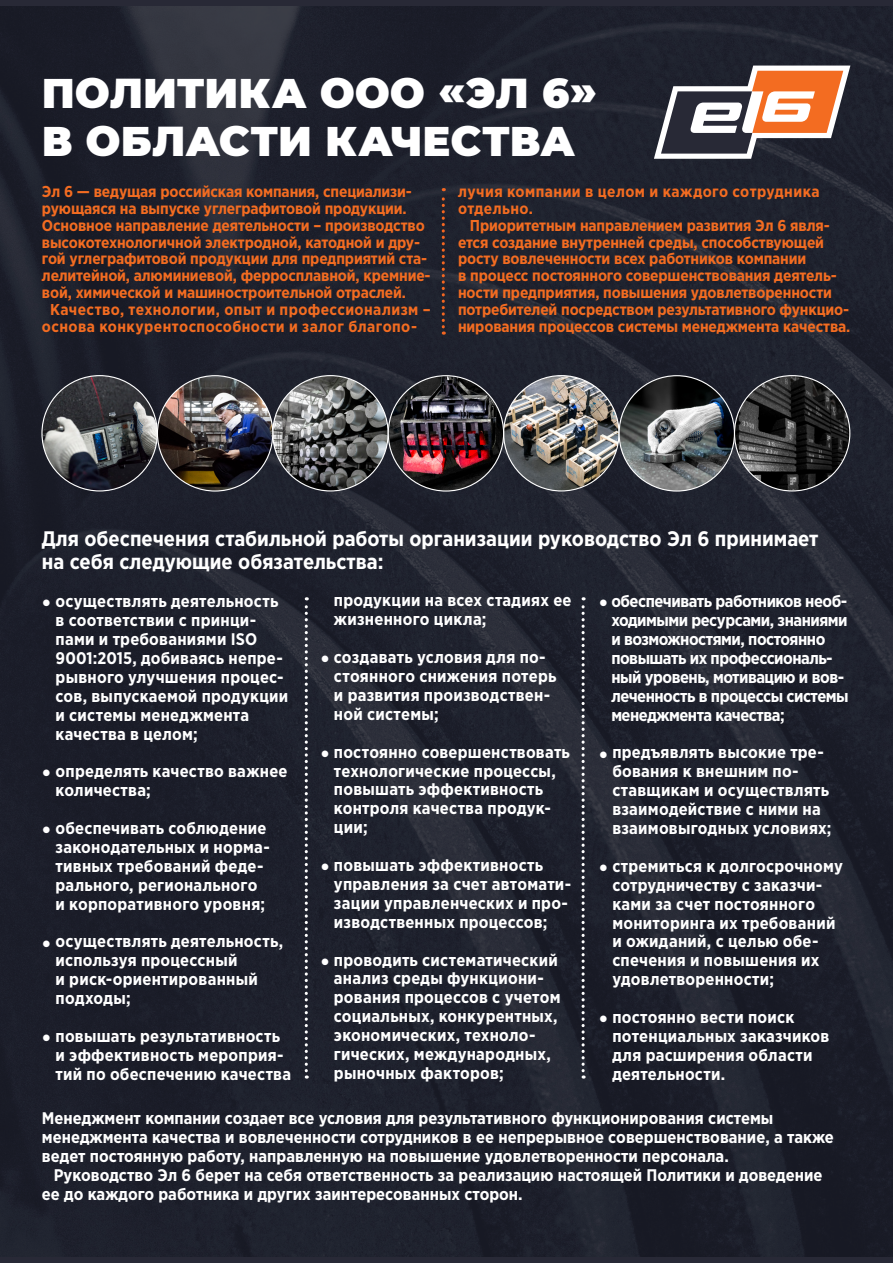
<style>
.page{position:relative;width:893px;height:1263px;background:#fff}
.page>*{position:absolute;margin:0;border:0;box-sizing:border-box;transform-origin:0 0}
.News_Sans_EVRAZ{font:900 41.4px/47.5px "Montserrat";letter-spacing:.005em;color:#fff}
.t1{font:700 21px/23.1px "Gotham Pro Narrow";color:#fff}
.t2{font:700 16.8px/18.9px "Gotham Pro Narrow";letter-spacing:.01em;color:#fff}
.t3{font:700 16.8px/18.9px "Gotham Pro Narrow";letter-spacing:-.03em;color:#fff}
.t4{font:700 15.75px/16.8px "Gotham Pro Narrow";letter-spacing:-.01em;color:#f36c21}
.t5{font:700 15.75px/16.8px "Gotham Pro Narrow";letter-spacing:.025em;color:#f36c21}
</style>
<div class="page">
<img style="left:0;top:6px;width:893px;height:1250px">
<svg style="left:305px;top:597px;width:3px;height:481px"></svg>
<svg style="left:442px;top:188px;width:3px;height:147px"></svg>
<svg style="left:581px;top:597px;width:4px;height:481px"></svg>
<svg style="left:654px;top:66px;width:196px;height:93px"></svg>
<img style="left:42px;top:376px;width:115px;height:115px;border-radius:58px">
<img style="left:273px;top:376px;width:115px;height:115px;border-radius:58px">
<img style="left:504px;top:376px;width:115px;height:115px;border-radius:58px">
<img style="left:734px;top:376px;width:116px;height:115px;border-radius:58px">
<img style="left:157px;top:376px;width:116px;height:115px;border-radius:58px">
<img style="left:388px;top:376px;width:116px;height:115px;border-radius:58px">
<img style="left:619px;top:376px;width:115px;height:115px;border-radius:58px">
<svg style="left:43px;top:600px;width:7px;height:6px"></svg>
<svg style="left:43px;top:770px;width:7px;height:7px"></svg>
<svg style="left:43px;top:827px;width:7px;height:6px"></svg>
<svg style="left:43px;top:940px;width:7px;height:7px"></svg>
<svg style="left:43px;top:1035px;width:7px;height:6px"></svg>
<svg style="left:322px;top:656px;width:6px;height:6px"></svg>
<svg style="left:322px;top:750px;width:6px;height:7px"></svg>
<svg style="left:322px;top:864px;width:6px;height:6px"></svg>
<svg style="left:322px;top:958px;width:6px;height:7px"></svg>
<svg style="left:600px;top:600px;width:7px;height:6px"></svg>
<svg style="left:600px;top:751px;width:7px;height:7px"></svg>
<svg style="left:600px;top:864px;width:7px;height:7px"></svg>
<svg style="left:600px;top:1016px;width:7px;height:6px"></svg>
<p class="News_Sans_EVRAZ" style="left:42px;top:67px;width:557px">ПОЛИТИКА ООО «ЭЛ 6»<br>В ОБЛАСТИ КАЧЕСТВА</p>
<p class="t4" style="left:42px;top:183px;width:390px">Эл 6 — ведущая российская компания, специализи&shy;рующаяся на выпуске углеграфитовой продукции.<br>Основное направление деятельности – производство высокотехнологичной электродной, катодной и дру&shy;гой углеграфитовой продукции для предприятий ста&shy;лелитейной, алюминиевой, ферросплавной, кремние&shy;вой, химической и машиностроительной отраслей.</p>
<p class="t5" style="left:42px;top:300px;width:390px;text-indent:8px">Качество, технологии, опыт и профессионализм – основа конкурентоспособности и залог благопо-</p>
<p class="t5" style="left:458px;top:183px;width:363px">лучия компании в целом и каждого сотрудника отдельно.</p>
<p class="t4" style="left:458px;top:216px;width:394px;text-indent:12px">Приоритетным направлением развития Эл 6 явля&shy;ется создание внутренней среды, способствующей росту вовлеченности всех работников компании<br>в процесс постоянного совершенствования деятель&shy;ности предприятия, повышения удовлетворенности потребителей посредством результативного функцио&shy;нирования процессов системы менеджмента качества.</p>
<p class="t1" style="left:42px;top:526px;width:778px">Для обеспечения стабильной работы организации руководство Эл 6 принимает на себя следующие обязательства:</p>
<p class="t2" style="left:56px;top:591px;width:234px">осуществлять деятельность в соответствии с принци&shy;пами и требованиями ISO<br>9001:2015, добиваясь непре&shy;рывного улучшения процес&shy;сов, выпускаемой продукции и системы менеджмента качества в целом;</p>
<p class="t2" style="left:56px;top:761px;width:233px">определять качество важнее количества;</p>
<p class="t2" style="left:56px;top:818px;width:216px">обеспечивать соблюдение законодательных и норма&shy;тивных требований феде&shy;рального, регионального и корпоративного уровня;</p>
<p class="t2" style="left:56px;top:932px;width:229px">осуществлять деятельность, используя процессный<br>и риск-ориентированный подходы;</p>
<p class="t2" style="left:56px;top:1026px;width:237px">повышать результативность и эффективность мероприя&shy;тий по обеспечению качества</p>
<p class="t2" style="left:334px;top:590px;width:239px">продукции на всех стадиях ее жизненного цикла;</p>
<p class="t2" style="left:334px;top:647px;width:224px">создавать условия для по&shy;стоянного снижения потерь и развития производствен&shy;ной системы;</p>
<p class="t2" style="left:334px;top:742px;width:237px">постоянно совершенствовать технологические процессы, повышать эффективность контроля качества продук&shy;ции;</p>
<p class="t2" style="left:334px;top:855px;width:239px">повышать эффективность управления за счет автомати&shy;зации управленческих и про&shy;изводственных процессов;</p>
<p class="t2" style="left:334px;top:950px;width:228px">проводить систематический анализ среды функциони&shy;рования процессов с учетом социальных, конкурентных, экономических, техноло&shy;гических, международных, рыночных факторов;</p>
<p class="t3" style="left:611px;top:591px;width:239px">обеспечивать работников необ&shy;ходимыми ресурсами, знаниями и возможностями, постоянно повышать их профессиональ&shy;ный уровень, мотивацию и вов&shy;леченность в процессы системы менеджмента качества;</p>
<p class="t2" style="left:612px;top:743px;width:221px">предъявлять высокие тре&shy;бования к внешним по&shy;ставщикам и осуществлять взаимодействие с ними на взаимовыгодных условиях;</p>
<p class="t2" style="left:612px;top:856px;width:232px">стремиться к долгосрочному сотрудничеству с заказчи&shy;ками за счет постоянного мониторинга их требований и ожиданий, с целью обе&shy;спечения и повышения их удовлетворенности;</p>
<p class="t2" style="left:612px;top:1007px;width:219px">постоянно вести поиск потенциальных заказчиков для расширения области деятельности.</p>
<p class="t2" style="left:42px;top:1108px;width:793px">Менеджмент компании создает все условия для результативного функционирования системы менеджмента качества и вовлеченности сотрудников в ее непрерывное совершенствование, а также ведет постоянную работу, направленную на повышение удовлетворенности персонала.</p>
<p class="t2" style="left:42px;top:1165px;width:782px;text-indent:12px">Руководство Эл 6 берет на себя ответственность за реализацию настоящей Политики и доведение ее до каждого работника и других заинтересованных сторон.</p>
</div>
